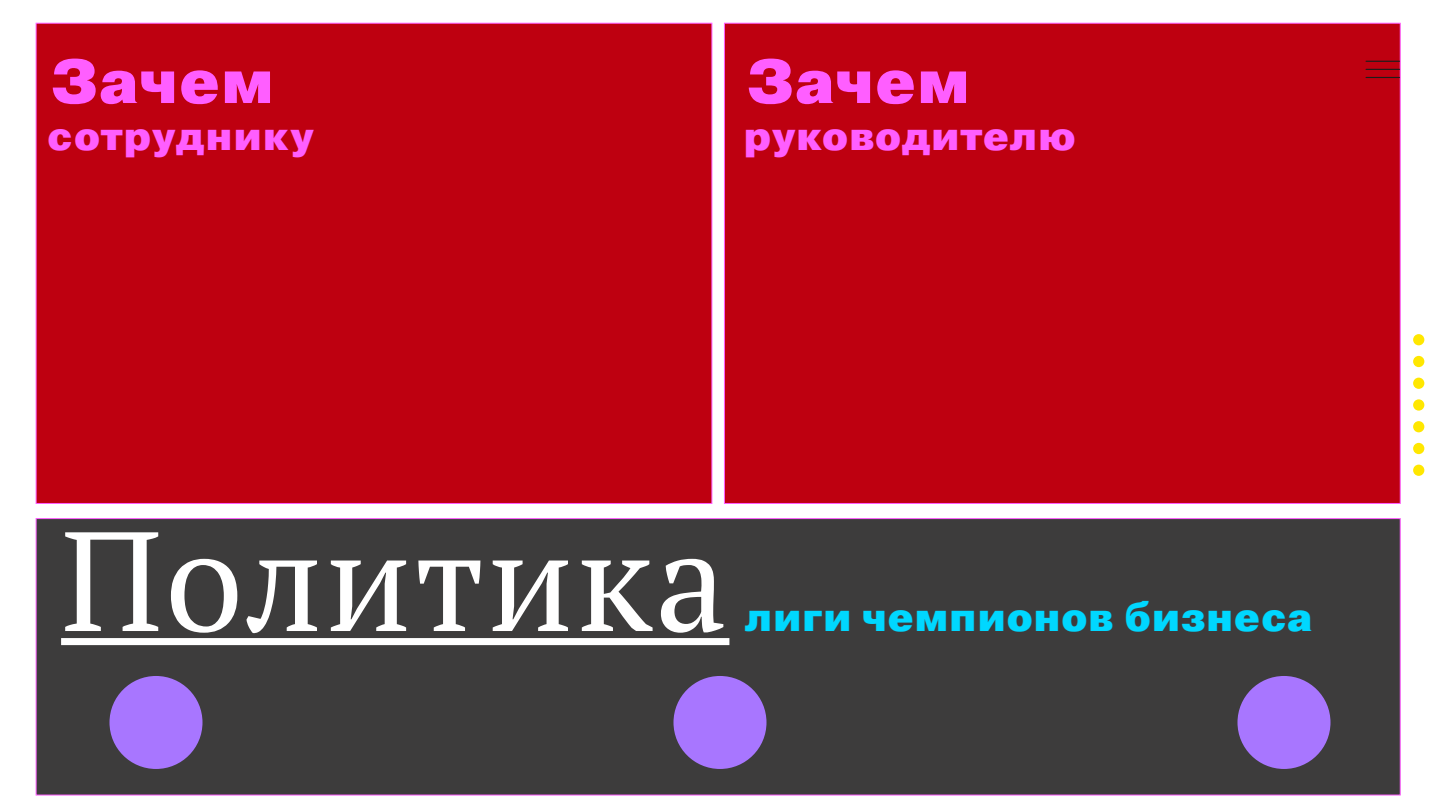
<style>
.page{position:relative;width:1440px;height:810px;background:#fff}
.page>*{position:absolute;margin:0;border:0;box-sizing:border-box;transform-origin:0 0}
.t1{font:141px "PT Serif";letter-spacing:.02em;color:#fff}
.t2{font:900 62.1px "Pragmatica";letter-spacing:.02em;color:#ff5eff}
.t3{font:900 39.75px "Pragmatica";letter-spacing:.02em;color:#ff5eff}
.t4{font:900 39.75px "Pragmatica";letter-spacing:.02em;color:#00d7ff}
</style>
<div class="page">
<div style="left:36px;top:23px;width:676px;height:481px;background:#be0010;border:1px solid #ff5eff"></div>
<div style="left:724px;top:23px;width:677px;height:481px;background:#be0010;border:1px solid #ff5eff"></div>
<div style="left:36px;top:518px;width:1365px;height:277px;background:#3d3c3c;border:1px solid #ff5eff"></div>
<div style="left:61px;top:638px;width:668px;height:7px;background:#fff"></div>
<div style="left:110px;top:676px;width:92px;height:93px;background:#a876ff;border-radius:50%"></div>
<div style="left:674px;top:676px;width:92px;height:93px;background:#a876ff;border-radius:50%"></div>
<div style="left:1238px;top:676px;width:92px;height:93px;background:#a876ff;border-radius:50%"></div>
<hr style="left:1366px;top:61px;width:34px;height:1px;background:#1d1d1b">
<hr style="left:1366px;top:69px;width:34px;height:1px;background:#1d1d1b">
<hr style="left:1366px;top:77px;width:34px;height:1px;background:#1d1d1b">
<div style="left:1413px;top:334px;width:11px;height:11px;background:#ffe700;border-radius:50%"></div>
<div style="left:1413px;top:356px;width:11px;height:11px;background:#ffe700;border-radius:50%"></div>
<div style="left:1413px;top:378px;width:11px;height:11px;background:#ffe700;border-radius:50%"></div>
<div style="left:1413px;top:399px;width:11px;height:12px;background:#ffe700;border-radius:50%"></div>
<div style="left:1413px;top:421px;width:11px;height:11px;background:#ffe700;border-radius:50%"></div>
<div style="left:1413px;top:443px;width:11px;height:11px;background:#ffe700;border-radius:50%"></div>
<div style="left:1413px;top:465px;width:11px;height:11px;background:#ffe700;border-radius:50%"></div>
<h2 class="t2" style="left:51px;top:42px;width:225px">Зачем</h2>
<p class="t3" style="left:48px;top:111px;width:268px">сотруднику</p>
<h2 class="t2" style="left:747px;top:42px;width:225px">Зачем</h2>
<p class="t3" style="left:744px;top:111px;width:334px">руководителю</p>
<h1 class="t1" style="left:61px;top:490px;width:667px">Политика</h1>
<p class="t4" style="left:745px;top:592px;width:569px">лиги чемпионов бизнеса</p>
</div>
